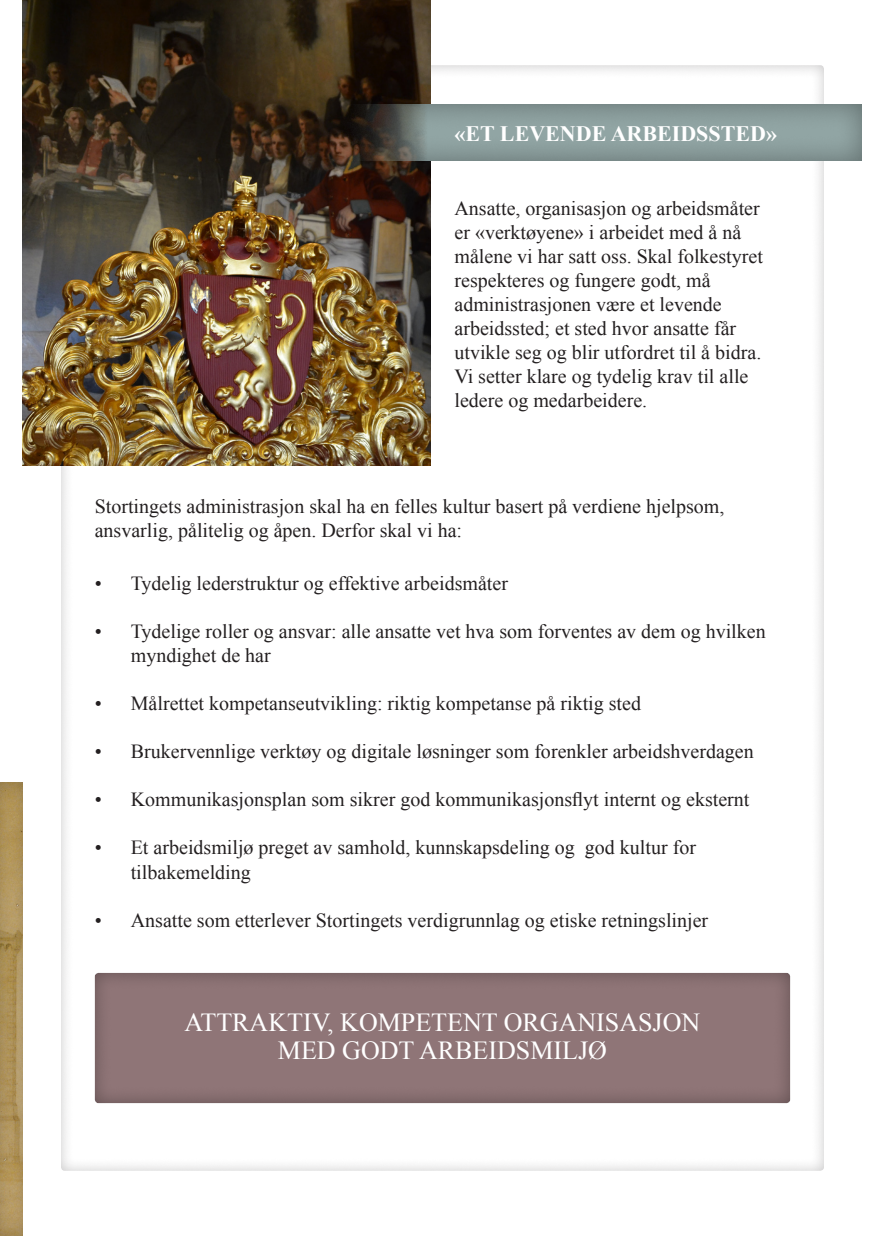
<style>
.page{position:relative;width:885px;height:1236px;background:#fff}
.page>*{position:absolute;margin:0;border:0;box-sizing:border-box;transform-origin:0 0}
.infobokser{font:26px/28px "Times New Roman";color:#fff;text-align:center}
.overskrifter{font:700 22px "Times New Roman";color:#fff}
.Brødtekst{font:20px/24px "Times New Roman";color:#231f20}
</style>
<div class="page">
<img style="left:23px;top:0;width:407px;height:466px">
<div style="left:335px;top:103px;width:528px;height:60px;background:#231f20;opacity:.4"></div>
<div style="left:95px;top:969px;width:696px;height:136px;background:#231f20;opacity:.4"></div>
<div style="left:0;top:780px;width:23px;height:456px;background:#231f20;opacity:.4"></div>
<p class="overskrifter" style="left:454px;top:118px;width:324px">«ET LEVENDE ARBEIDSSTED»</p>
<p class="Brødtekst" style="left:454px;top:196px;width:310px">Ansatte, organisasjon og arbeidsmåter er «verktøyene» i arbeidet med å nå målene vi har satt oss. Skal folkestyret respekteres og fungere godt, må administrasjonen være et levende arbeidssted; et sted hvor ansatte får utvikle seg og blir utfordret til å bidra.<br>Vi setter klare og tydelig krav til alle ledere og medarbeidere.</p>
<p class="Brødtekst" style="left:95px;top:494px;width:631px">Stortingets administrasjon skal ha en felles kultur basert på verdiene hjelpsom, ansvarlig, pålitelig og åpen. Derfor skal vi ha:</p>
<p class="Brødtekst" style="left:95px;top:571px;width:415px">• Tydelig lederstruktur og effektive arbeidsmåter</p>
<p class="Brødtekst" style="left:131px;top:619px;width:636px;text-indent:-36px">• Tydelige roller og ansvar: alle ansatte vet hva som forventes av dem og hvilken myndighet de har</p>
<p class="Brødtekst" style="left:95px;top:691px;width:547px">• Målrettet kompetanseutvikling: riktig kompetanse på riktig sted</p>
<p class="Brødtekst" style="left:95px;top:739px;width:660px">• Brukervennlige verktøy og digitale løsninger som forenkler arbeidshverdagen</p>
<p class="Brødtekst" style="left:95px;top:787px;width:656px">• Kommunikasjonsplan som sikrer god kommunikasjonsflyt internt og eksternt</p>
<p class="Brødtekst" style="left:131px;top:835px;width:566px;text-indent:-36px">• Et arbeidsmiljø preget av samhold, kunnskapsdeling og god kultur for tilbakemelding</p>
<p class="Brødtekst" style="left:95px;top:907px;width:615px">• Ansatte som etterlever Stortingets verdigrunnlag og etiske retningslinjer</p>
<p class="infobokser" style="left:184px;top:1008px;width:517px">ATTRAKTIV, KOMPETENT ORGANISASJON<br>MED GODT ARBEIDSMILJØ</p>
</div>
